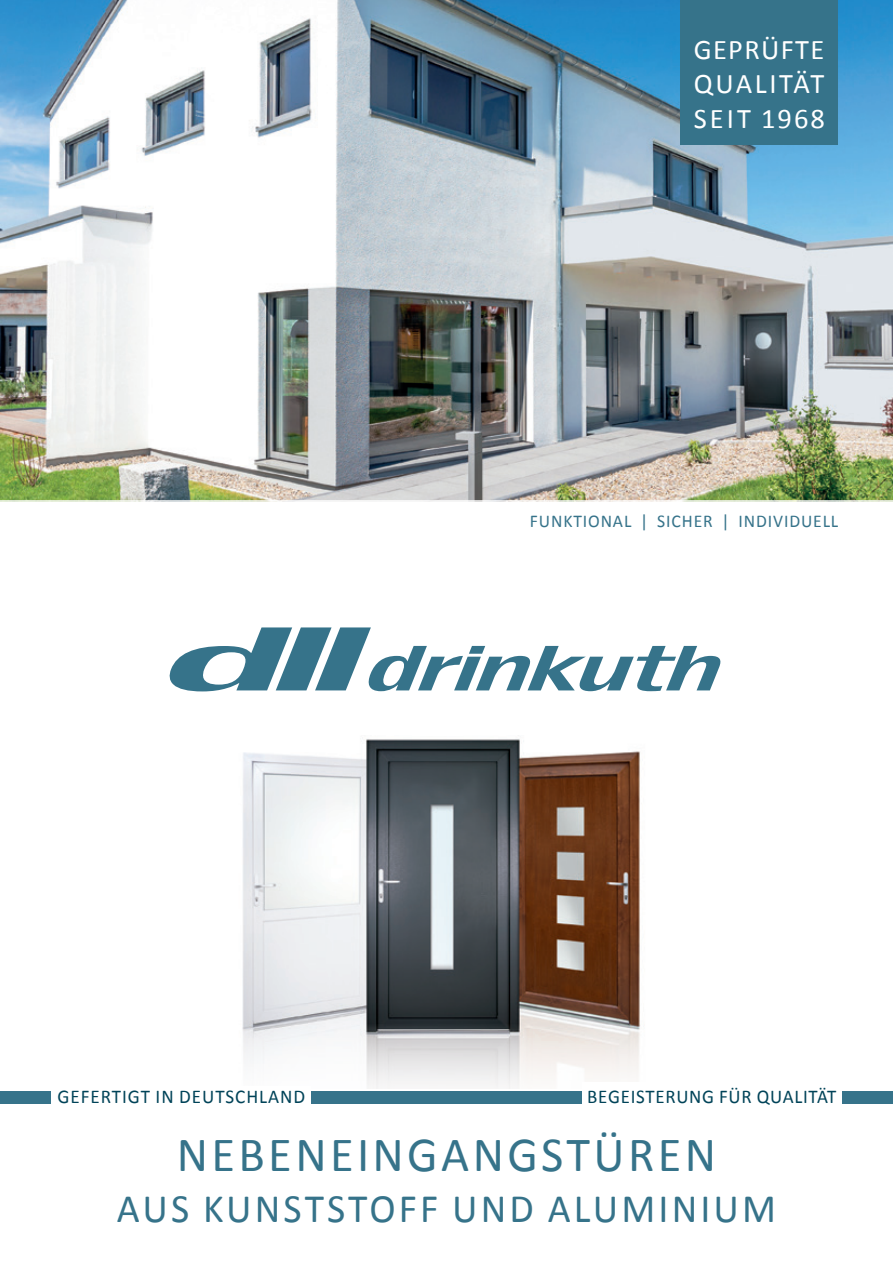
<style>
.page{position:relative;width:893px;height:1263px;background:#fff}
.page>*{position:absolute;margin:0;border:0;box-sizing:border-box;transform-origin:0 0}
.t1{font:49.5px "Calibri";letter-spacing:.07em;color:#36738a}
.t2{font:40.5px "Calibri";letter-spacing:.08em;color:#36738a}
.t3{font:28.5px "Calibri";letter-spacing:.09em;color:#fff}
.t4{font:28.5px "Calibri";letter-spacing:.045em;color:#fff}
.t5{font:19.5px "Calibri";letter-spacing:.04em;color:#004358}
.t6{font:18px "Calibri";letter-spacing:.05em;color:#36738a}
</style>
<div class="page">
<img style="left:194px;top:691px;width:463px;height:398px">
<img style="left:0;top:0;width:893px;height:502px">
<svg style="left:169px;top:627px;width:552px;height:64px"></svg>
<div style="left:0;top:1091px;width:893px;height:12px;background:#36738a"></div>
<div style="left:582px;top:1082px;width:260px;height:26px;background:#fff"></div>
<div style="left:52px;top:1086px;width:259px;height:20px;background:#fff"></div>
<div style="left:680px;top:0;width:158px;height:145px;background:#36738a"></div>
<p class="t4" style="left:694px;top:32px;width:132px">GEPRÜFTE</p>
<p class="t3" style="left:694px;top:66px;width:132px">QUALITÄT</p>
<p class="t3" style="left:694px;top:100px;width:133px">SEIT 1968</p>
<p class="t6" style="left:530px;top:509px;width:310px">FUNKTIONAL | SICHER | INDIVIDUELL</p>
<p class="t5" style="left:58px;top:1084px;width:249px">GEFERTIGT IN DEUTSCHLAND</p>
<p class="t5" style="left:587px;top:1085px;width:251px">BEGEISTERUNG FÜR QUALITÄT</p>
<p class="t1" style="left:177px;top:1123px;width:541px">NEBENEINGANGSTÜREN</p>
<p class="t2" style="left:117px;top:1183px;width:661px">AUS KUNSTSTOFF UND ALUMINIUM</p>
</div>
